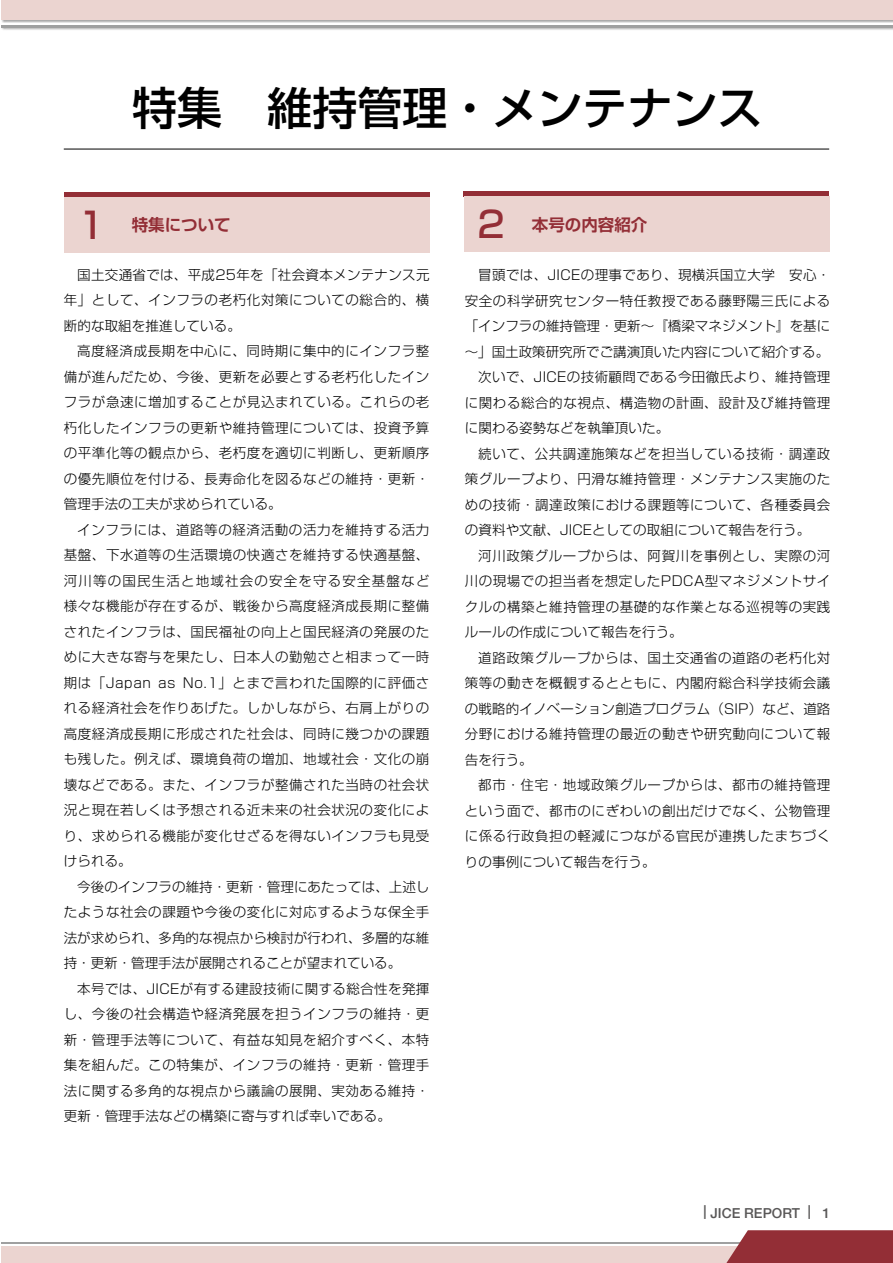
<style>
.page{position:relative;width:893px;height:1263px;background:#fff}
.page>*{position:absolute;margin:0;border:0;box-sizing:border-box;transform-origin:0 0}
.t1{font:500 45px "Shin Go Pro";color:#000}
.t2{font:700 16.5px "Shin Go Pro De";color:#932e36}
.t3{font:500 13.8px "Helvetica Neue";color:#595757}
.t4{font:300 13.5px/25.5px "Shin Go Pro";letter-spacing:.045em;color:#000;text-align:justify}
.t5{font:300 13.5px "Shin Go Pro";letter-spacing:.01em;color:#000}
.t6{font:300 13.5px "Shin Go Pro";letter-spacing:.005em;color:#000}
.t7{font:300 13.5px "Shin Go Pro";color:#000}
.s1{font-family:"Shin Go Pro";font-weight:500;font-size:36px}
</style>
<div class="page">
<div style="left:1px;top:1247px;width:742px;height:16px;background:#ebd4d0"></div>
<hr style="left:1px;top:1243px;width:742px;height:1px;background:#9fa0a0">
<svg style="left:718px;top:1230px;width:175px;height:33px;background:#9e434a"></svg>
<div style="left:1px;top:0;width:892px;height:23px;background:#000;opacity:.35"></div>
<div style="left:1px;top:0;width:892px;height:20px;background:#ebd4d0"></div>
<div style="left:1px;top:25px;width:892px;height:6px;background:#000;opacity:.35"></div>
<hr style="left:1px;top:25px;width:892px;height:2px;background:#9fa0a0">
<hr style="left:64px;top:149px;width:765px;height:1px;background:#000">
<div style="left:64px;top:192px;width:365px;height:5px;background:#932e36"></div>
<div style="left:64px;top:197px;width:365px;height:56px;background:#ebd4d0"></div>
<div style="left:463px;top:191px;width:366px;height:6px;background:#932e36"></div>
<div style="left:464px;top:197px;width:366px;height:55px;background:#ebd4d0"></div>
<h1 class="t1" style="left:132px;top:71px;width:632px">特集　維持管理・メンテナンス</h1>
<p class="t2" style="left:78px;top:211px;width:154px"><span class="s1">1</span> 特集について</p>
<p class="t2" style="left:478px;top:211px;width:171px"><span class="s1">2</span> 本号の内容紹介</p>
<p class="t4" style="left:64px;top:260px;width:367px;text-indent:14px">国土交通省では、平成25年を「社会資本メンテナンス元年」として、インフラの老朽化対策についての総合的、横断的な取組を推進している。</p>
<p class="t4" style="left:64px;top:337px;width:367px;text-indent:14px">高度経済成長期を中心に、同時期に集中的にインフラ整備が進んだため、今後、更新を必要とする老朽化したインフラが急速に増加することが見込まれている。これらの老朽化したインフラの更新や維持管理については、投資予算の平準化等の観点から、老朽度を適切に判断し、更新順序の優先順位を付ける、長寿命化を図るなどの維持・更新・管理手法の工夫が求められている。</p>
<p class="t4" style="left:64px;top:515px;width:367px;text-indent:14px">インフラには、道路等の経済活動の活力を維持する活力基盤、下水道等の生活環境の快適さを維持する快適基盤、河川等の国民生活と地域社会の安全を守る安全基盤など様々な機能が存在するが、戦後から高度経済成長期に整備されたインフラは、国民福祉の向上と国民経済の発展のために大きな寄与を果たし、日本人の勤勉さと相まって一時期は「Japan as No.1」とまで言われた国際的に評価される経済社会を作りあげた。しかしながら、右肩上がりの高度経済成長期に形成された社会は、同時に幾つかの課題も残した。例えば、環境負荷の増加、地域社会・文化の崩壊などである。また、インフラが整備された当時の社会状況と現在若しくは予想される近未来の社会状況の変化により、求められる機能が変化せざるを得ないインフラも見受けられる。</p>
<p class="t4" style="left:64px;top:872px;width:367px;text-indent:14px">今後のインフラの維持・更新・管理にあたっては、上述したような社会の課題や今後の変化に対応するような保全手法が求められ、多角的な視点から検討が行われ、多層的な維持・更新・管理手法が展開されることが望まれている。</p>
<p class="t4" style="left:64px;top:974px;width:367px;text-indent:14px">本号では、JICEが有する建設技術に関する総合性を発揮し、今後の社会構造や経済発展を担うインフラの維持・更新・管理手法等について、有益な知見を紹介すべく、本特集を組んだ。この特集が、インフラの維持・更新・管理手法に関する多角的な視点から議論の展開、実効ある維持・更新・管理手法などの構築に寄与すれば幸いである。</p>
<p class="t4" style="left:478px;top:261px;width:354px">冒頭では、JICEの理事であり、現横浜国立大学　安心・</p>
<p class="t4" style="left:465px;top:286px;width:367px">安全の科学研究センター特任教授である藤野陽三氏による</p>
<p class="t6" style="left:465px;top:315px;width:367px">「インフラの維持管理・更新～『橋梁マネジメント』を基に</p>
<p class="t7" style="left:465px;top:341px;width:366px">～」国土政策研究所でご講演頂いた内容について紹介する。</p>
<p class="t4" style="left:478px;top:363px;width:354px">次いで、JICEの技術顧問である今田徹氏より、維持管理</p>
<p class="t4" style="left:465px;top:388px;width:367px">に関わる総合的な視点、構造物の計画、設計及び維持管理</p>
<p class="t5" style="left:465px;top:417px;width:206px">に関わる姿勢などを執筆頂いた。</p>
<p class="t4" style="left:478px;top:439px;width:354px">続いて、公共調達施策などを担当している技術・調達政</p>
<p class="t4" style="left:465px;top:465px;width:367px">策グループより、円滑な維持管理・メンテナンス実施のた</p>
<p class="t4" style="left:465px;top:490px;width:367px">めの技術・調達政策における課題等について、各種委員会</p>
<p class="t5" style="left:465px;top:519px;width:347px">の資料や文献、JICEとしての取組について報告を行う。</p>
<p class="t4" style="left:478px;top:541px;width:354px">河川政策グループからは、阿賀川を事例とし、実際の河</p>
<p class="t4" style="left:465px;top:567px;width:367px">川の現場での担当者を想定したPDCA型マネジメントサイ</p>
<p class="t4" style="left:465px;top:592px;width:367px">クルの構築と維持管理の基礎的な作業となる巡視等の実践</p>
<p class="t5" style="left:465px;top:621px;width:220px">ルールの作成について報告を行う。</p>
<p class="t4" style="left:478px;top:643px;width:354px">道路政策グループからは、国土交通省の道路の老朽化対</p>
<p class="t4" style="left:465px;top:669px;width:367px">策等の動きを概観するとともに、内閣府総合科学技術会議</p>
<p class="t5" style="left:465px;top:698px;width:367px">の戦略的イノベーション創造プログラム（SIP）など、道路</p>
<p class="t4" style="left:465px;top:720px;width:367px">分野における維持管理の最近の動きや研究動向について報</p>
<p class="t4" style="left:465px;top:745px;width:70px">告を行う。</p>
<p class="t4" style="left:478px;top:771px;width:354px">都市・住宅・地域政策グループからは、都市の維持管理</p>
<p class="t4" style="left:465px;top:796px;width:367px">という面で、都市のにぎわいの創出だけでなく、公物管理</p>
<p class="t4" style="left:465px;top:822px;width:367px">に係る行政負担の軽減につながる官民が連携したまちづく</p>
<p class="t5" style="left:465px;top:851px;width:192px">りの事例について報告を行う。</p>
<p class="t3" style="left:704px;top:1205px;width:128px">| JICE REPORT | 1</p>
</div>
